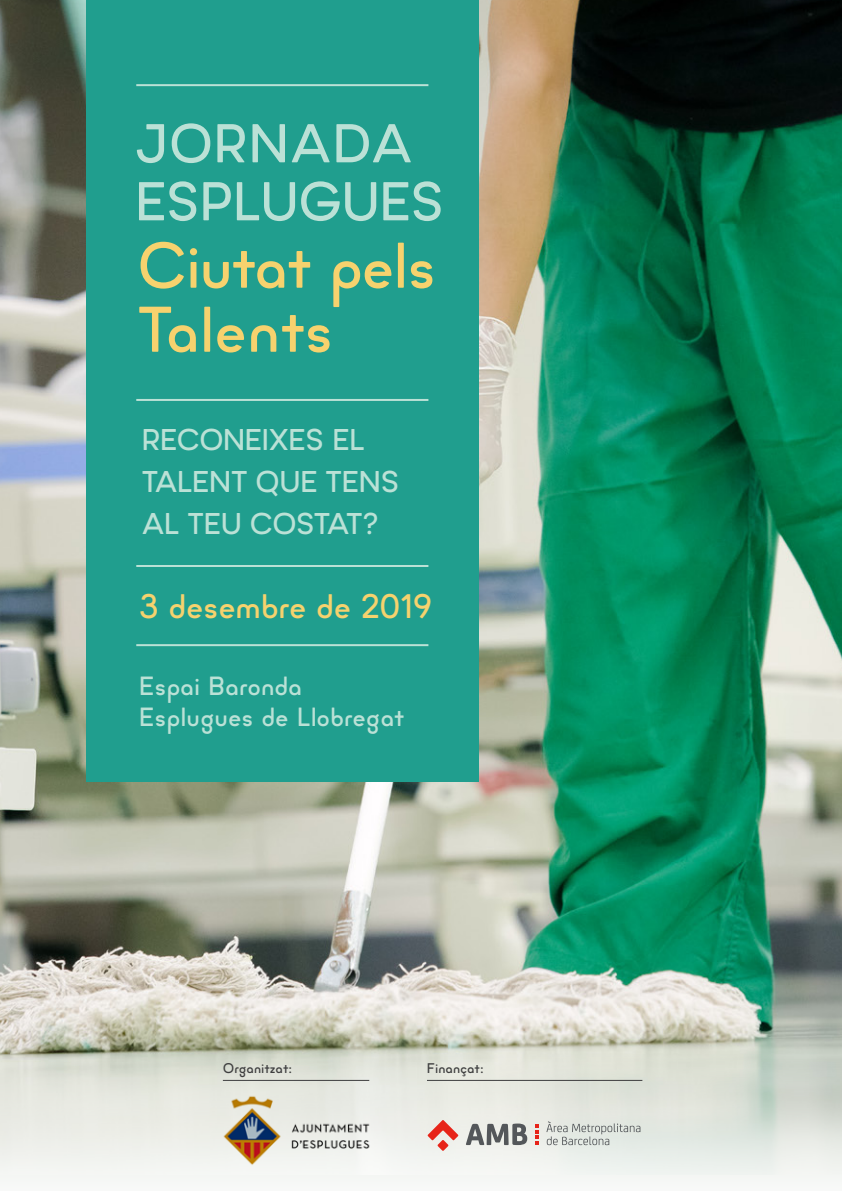
<style>
.page{position:relative;width:842px;height:1191px;background:#fff}
.page>*{position:absolute;margin:0;border:0;box-sizing:border-box;transform-origin:0 0}
.t1{font:500 64.4px/64px "Minimo";letter-spacing:-.02em;color:#f6d26e}
.t2{font:500 54.6px/58px "Minimo";letter-spacing:-.03em;color:#bbe1d6}
.t3{font:500 34px "Minimo";letter-spacing:-.01em;color:#f6d26e}
.t4{font:500 30px/42px "Minimo";letter-spacing:-.03em;color:#bbe1d6}
.t5{font:500 26.4px/31.6px "Minimo";color:#bbe1d6}
.t6{font:500 14px "Minimo";color:#3e3e3f}
</style>
<div class="page">
<img style="left:0;top:0;width:842px;height:1046px">
<svg style="left:0;top:1046px;width:842px;height:133px;background:#e0e4db"></svg>
<div style="left:86px;top:0;width:393px;height:782px;background:#209e8e"></div>
<hr style="left:136px;top:565px;width:292px;height:2px;background:#bbe1d6">
<hr style="left:136px;top:84px;width:292px;height:2px;background:#bbe1d6">
<hr style="left:136px;top:399px;width:292px;height:2px;background:#bbe1d6">
<hr style="left:136px;top:644px;width:292px;height:2px;background:#bbe1d6">
<hr style="left:223px;top:1080px;width:146px;height:1px;background:#3e3e3f">
<svg style="left:546px;top:1121px;width:94px;height:24px;background:#cdd2cd"></svg>
<svg style="left:466px;top:1123px;width:61px;height:22px"></svg>
<svg style="left:437px;top:1139px;width:11px;height:11px"></svg>
<svg style="left:428px;top:1120px;width:30px;height:20px"></svg>
<svg style="left:535px;top:1123px;width:4px;height:22px"></svg>
<hr style="left:427px;top:1080px;width:215px;height:1px;background:#3e3e3f">
<img style="left:208px;top:1086px;width:180px;height:90px">
<h2 class="t2" style="left:135px;top:114px;width:312px">JORNADA<br>ESPLUGUES</h2>
<h1 class="t1" style="left:137px;top:233px;width:301px">Ciutat pels<br>Talents</h1>
<p class="t4" style="left:141px;top:418px;width:260px">RECONEIXES EL<br>TALENT QUE TENS<br>AL TEU COSTAT?</p>
<p class="t3" style="left:139px;top:583px;width:295px">3 desembre de 2019</p>
<p class="t5" style="left:139px;top:669px;width:267px">Espai Baronda<br>Esplugues de Llobregat</p>
<p class="t6" style="left:223px;top:1058px;width:71px">Organitzat:</p>
<p class="t6" style="left:427px;top:1058px;width:58px">Finançat:</p>
</div>
